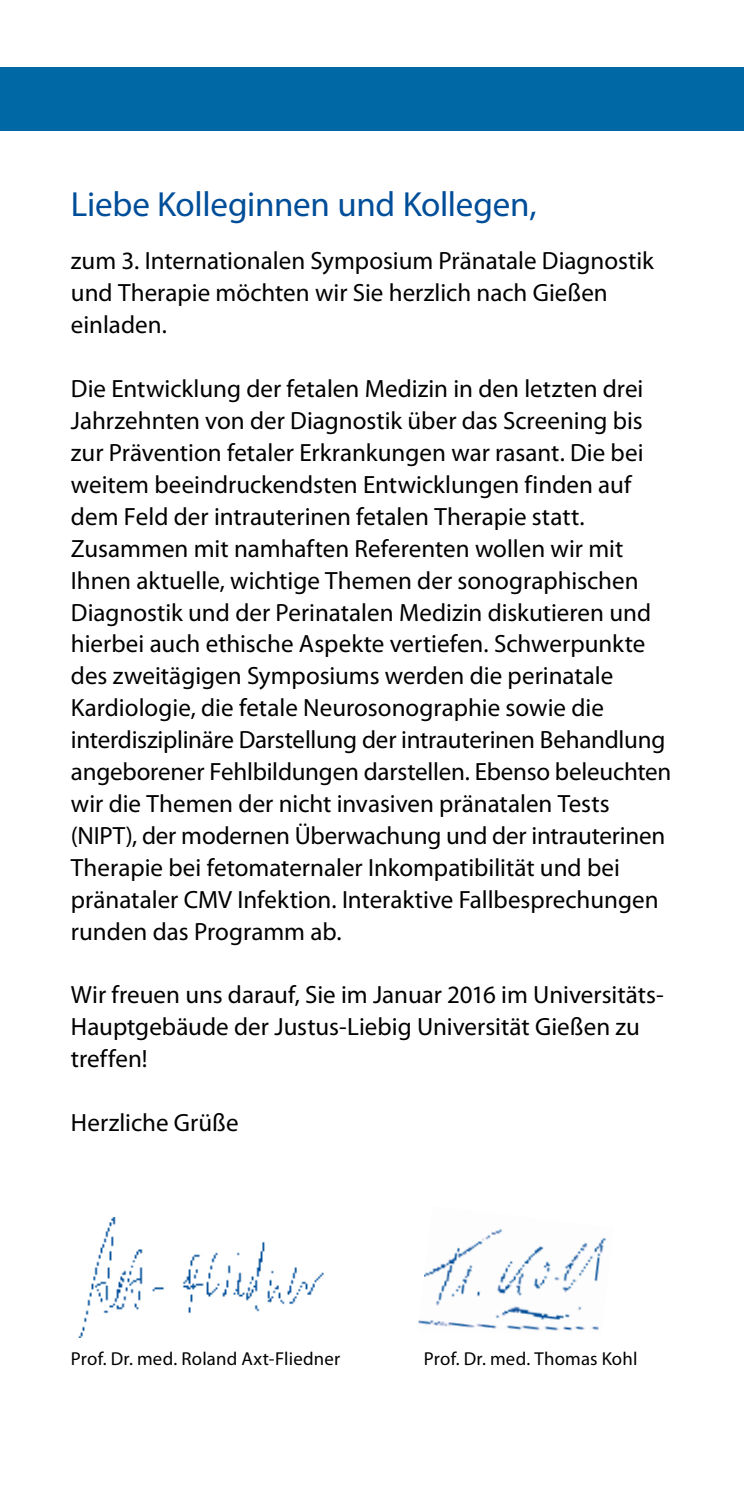
<style>
.page{position:relative;width:745px;height:1489px;background:#fff}
.page>*{position:absolute;margin:0;border:0;box-sizing:border-box;transform-origin:0 0}
.t1{font:35px "Myriad Pro";letter-spacing:-.005em;color:#004e99}
.t2{font:25px/32px "Myriad Pro";color:#000}
.t3{font:18.75px "Myriad Pro";letter-spacing:.01em;color:#000}
</style>
<div class="page">
<div style="left:0;top:67px;width:742px;height:64px;background:#0068a5"></div>
<img style="left:418px;top:1229px;width:189px;height:102px">
<img style="left:79px;top:1217px;width:245px;height:119px">
<h1 class="t1" style="left:71px;top:183px;width:467px">Liebe Kolleginnen und Kollegen,</h1>
<p class="t2" style="left:71px;top:245px;width:584px">zum 3. Internationalen Symposium Pränatale Diagnostik und Therapie möchten wir Sie herzlich nach Gießen einladen.</p>
<p class="t2" style="left:71px;top:372px;width:601px">Die Entwicklung der fetalen Medizin in den letzten drei Jahrzehnten von der Diagnostik über das Screening bis zur Prävention fetaler Erkrankungen war rasant. Die bei weitem beeindruckendsten Entwicklungen finden auf dem Feld der intrauterinen fetalen Therapie statt.<br>Zusammen mit namhaften Referenten wollen wir mit Ihnen aktuelle, wichtige Themen der sonographischen Diagnostik und der Perinatalen Medizin diskutieren und hierbei auch ethische Aspekte vertiefen. Schwerpunkte des zweitägigen Symposiums werden die perinatale Kardiologie, die fetale Neurosonographie sowie die interdisziplinäre Darstellung der intrauterinen Behandlung angeborener Fehlbildungen darstellen. Ebenso beleuchten wir die Themen der nicht invasiven pränatalen Tests (NIPT), der modernen Überwachung und der intrauterinen Therapie bei fetomaternaler Inkompatibilität und bei pränataler CMV Infektion. Interaktive Fallbesprechungen runden das Programm ab.</p>
<p class="t2" style="left:71px;top:978px;width:594px">Wir freuen uns darauf, Sie im Januar 2016 im Universitäts-<br>Hauptgebäude der Justus-Liebig Universität Gießen zu treffen!</p>
<p class="t2" style="left:71px;top:1106px;width:169px">Herzliche Grüße</p>
<p class="t3" style="left:71px;top:1346px;width:271px">Prof. Dr. med. Roland Axt-Fliedner</p>
<p class="t3" style="left:423px;top:1346px;width:215px">Prof. Dr. med. Thomas Kohl</p>
</div>
